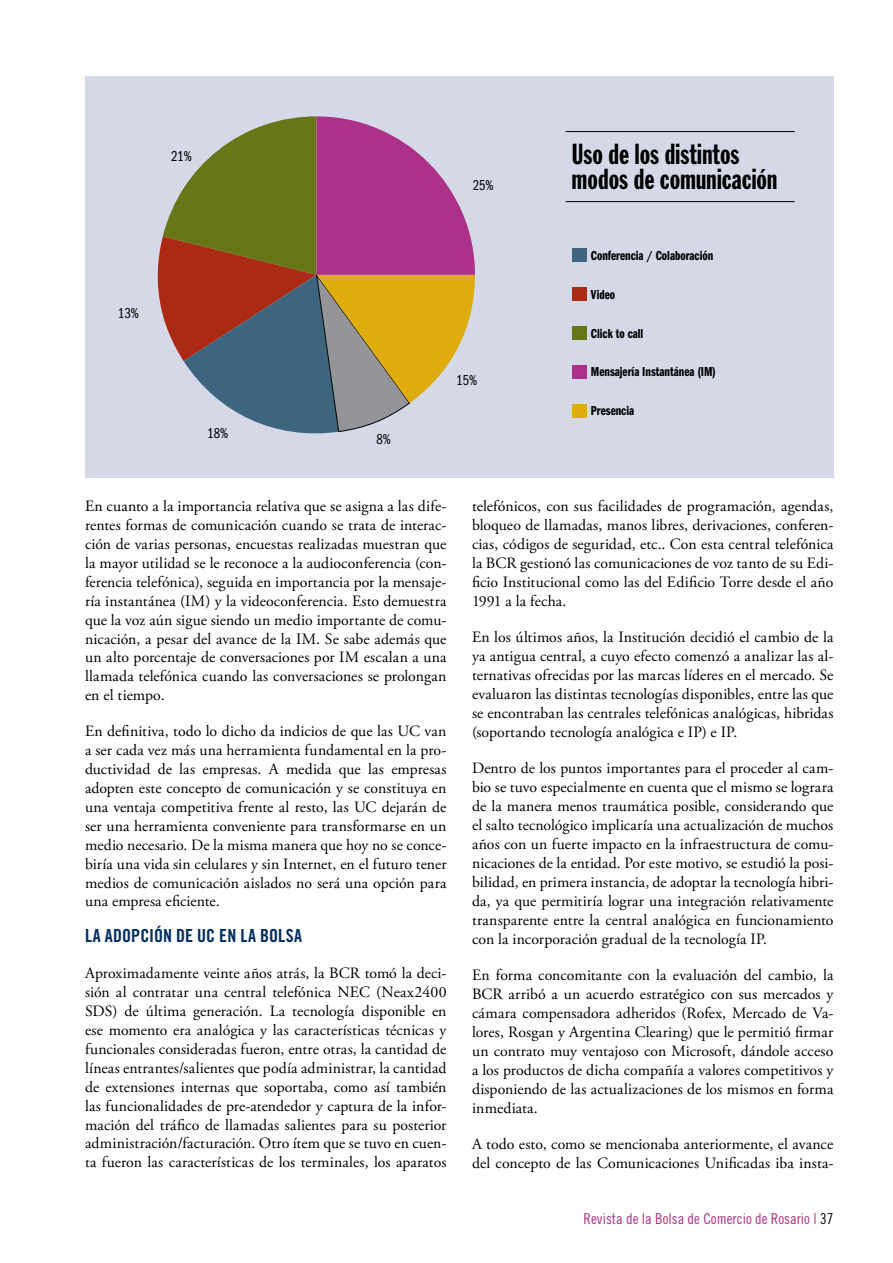
<style>
.page{position:relative;width:893px;height:1263px;background:#fff}
.page>*{position:absolute;margin:0;border:0;box-sizing:border-box;transform-origin:0 0}
.t1{font:28.5px/25.2px "Franklin Gothic Extra Cond";letter-spacing:.005em;color:#000}
.t2{font:18px "Trade Gothic LT Std Bd Cn 20";color:#002d62}
.t3{font:15.75px/18.9px "Adobe Garamond Pro";letter-spacing:.005em;color:#000;text-align:justify}
.t4{font:15px "Trade Gothic LT Std Cn 18";color:#ac3188}
.t5{font:14.85px "ITC Franklin Gothic Std Bk Cp";color:#000}
.t6{font:13.5px "ITC Franklin Gothic Std Dm Cp";color:#000}
.s1{color:#000}
</style>
<div class="page">
<div style="left:85px;top:77px;width:748px;height:401px;background:#d4d8e7"></div>
<div style="left:572px;top:249px;width:15px;height:13px;background:#3d657d"></div>
<div style="left:572px;top:287px;width:15px;height:14px;background:#aa2a13"></div>
<div style="left:572px;top:326px;width:15px;height:14px;background:#677718"></div>
<div style="left:572px;top:365px;width:15px;height:13px;background:#ac3188"></div>
<div style="left:572px;top:404px;width:15px;height:13px;background:#deac0e"></div>
<svg style="left:157px;top:116px;width:318px;height:318px"></svg>
<hr style="left:566px;top:131px;width:229px;height:1px;background:#000">
<hr style="left:566px;top:201px;width:229px;height:1px;background:#000">
<p class="t5" style="left:118px;top:305px;width:22px">13%</p>
<p class="t5" style="left:171px;top:148px;width:22px">21%</p>
<h1 class="t1" style="left:572px;top:142px;width:207px">Uso de los distintos modos de comunicación</h1>
<p class="t5" style="left:473px;top:176px;width:22px">25%</p>
<p class="t5" style="left:207px;top:425px;width:22px">18%</p>
<p class="t5" style="left:377px;top:430px;width:16px">8%</p>
<p class="t5" style="left:456px;top:372px;width:22px">15%</p>
<p class="t6" style="left:591px;top:248px;width:124px">Conferencia / Colaboración</p>
<p class="t6" style="left:591px;top:287px;width:26px">Video</p>
<p class="t6" style="left:591px;top:326px;width:54px">Click to call</p>
<p class="t6" style="left:591px;top:364px;width:127px">Mensajería Instantánea (IM)</p>
<p class="t6" style="left:591px;top:403px;width:45px">Presencia</p>
<p class="t3" style="left:85px;top:497px;width:363px">En cuanto a la importancia relativa que se asigna a las dife&shy;rentes formas de comunicación cuando se trata de interac&shy;ción de varias personas, encuestas realizadas muestran que la mayor utilidad se le reconoce a la audioconferencia (con&shy;ferencia telefónica), seguida en importancia por la mensaje&shy;ría instantánea (IM) y la videoconferencia. Esto demuestra que la voz aún sigue siendo un medio importante de comu&shy;nicación, a pesar del avance de la IM. Se sabe además que un alto porcentaje de conversaciones por IM escalan a una llamada telefónica cuando las conversaciones se prolongan en el tiempo.</p>
<p class="t3" style="left:85px;top:722px;width:363px">En definitiva, todo lo dicho da indicios de que las UC van a ser cada vez más una herramienta fundamental en la pro&shy;ductividad de las empresas. A medida que las empresas adopten este concepto de comunicación y se constituya en una ventaja competitiva frente al resto, las UC dejarán de ser una herramienta conveniente para transformarse en un medio necesario. De la misma manera que hoy no se conce&shy;biría una vida sin celulares y sin Internet, en el futuro tener medios de comunicación aislados no será una opción para una empresa eficiente.</p>
<p class="t2" style="left:85px;top:925px;width:29px">LAADOPCI</p>
<p class="t2" style="left:154px;top:925px;width:116px">ÓNDE UC EN LA BOLSA</p>
<p class="t3" style="left:85px;top:964px;width:363px">Aproximadamente veinte años atrás, la BCR tomó la deci&shy;sión al contratar una central telefónica NEC (Neax2400<br>SDS) de última generación. La tecnología disponible en ese momento era analógica y las características técnicas y funcionales consideradas fueron, entre otras, la cantidad de líneas entrantes/salientes que podía administrar, la cantidad de extensiones internas que soportaba, como así también las funcionalidades de pre-atendedor y captura de la infor&shy;mación del tráfico de llamadas salientes para su posterior administración/facturación. Otro ítem que se tuvo en cuen&shy;ta fueron las características de los terminales, los aparatos</p>
<p class="t3" style="left:472px;top:497px;width:363px">telefónicos, con sus facilidades de programación, agendas, bloqueo de llamadas, manos libres, derivaciones, conferen&shy;cias, códigos de seguridad, etc.. Con esta central telefónica la BCR gestionó las comunicaciones de voz tanto de su Edi&shy;ficio Institucional como las del Edificio Torre desde el año 1991 a la fecha.</p>
<p class="t3" style="left:472px;top:628px;width:363px">En los últimos años, la Institución decidió el cambio de la ya antigua central, a cuyo efecto comenzó a analizar las al&shy;ternativas ofrecidas por las marcas líderes en el mercado. Se evaluaron las distintas tecnologías disponibles, entre las que se encontraban las centrales telefónicas analógicas, hibridas (soportando tecnología analógica e IP) e IP.</p>
<p class="t3" style="left:472px;top:759px;width:363px">Dentro de los puntos importantes para el proceder al cam&shy;bio se tuvo especialmente en cuenta que el mismo se lograra de la manera menos traumática posible, considerando que el salto tecnológico implicaría una actualización de muchos años con un fuerte impacto en la infraestructura de comu&shy;nicaciones de la entidad. Por este motivo, se estudió la posi&shy;bilidad, en primera instancia, de adoptar la tecnología hibri&shy;da, ya que permitiría lograr una integración relativamente transparente entre la central analógica en funcionamiento con la incorporación gradual de la tecnología IP.</p>
<p class="t3" style="left:472px;top:966px;width:363px">En forma concomitante con la evaluación del cambio, la BCR arribó a un acuerdo estratégico con sus mercados y cámara compensadora adheridos (Rofex, Mercado de Va&shy;lores, Rosgan y Argentina Clearing) que le permitió firmar un contrato muy ventajoso con Microsoft, dándole acceso a los productos de dicha compañía a valores competitivos y disponiendo de las actualizaciones de los mismos en forma inmediata.</p>
<p class="t3" style="left:472px;top:1134px;width:363px">A todo esto, como se mencionaba anteriormente, el avance del concepto de las Comunicaciones Unificadas iba insta-</p>
<p class="t4" style="left:583px;top:1210px;width:251px">Revista de la Bolsa de Comercio de Rosario | <span class="s1">37</span></p>
</div>
